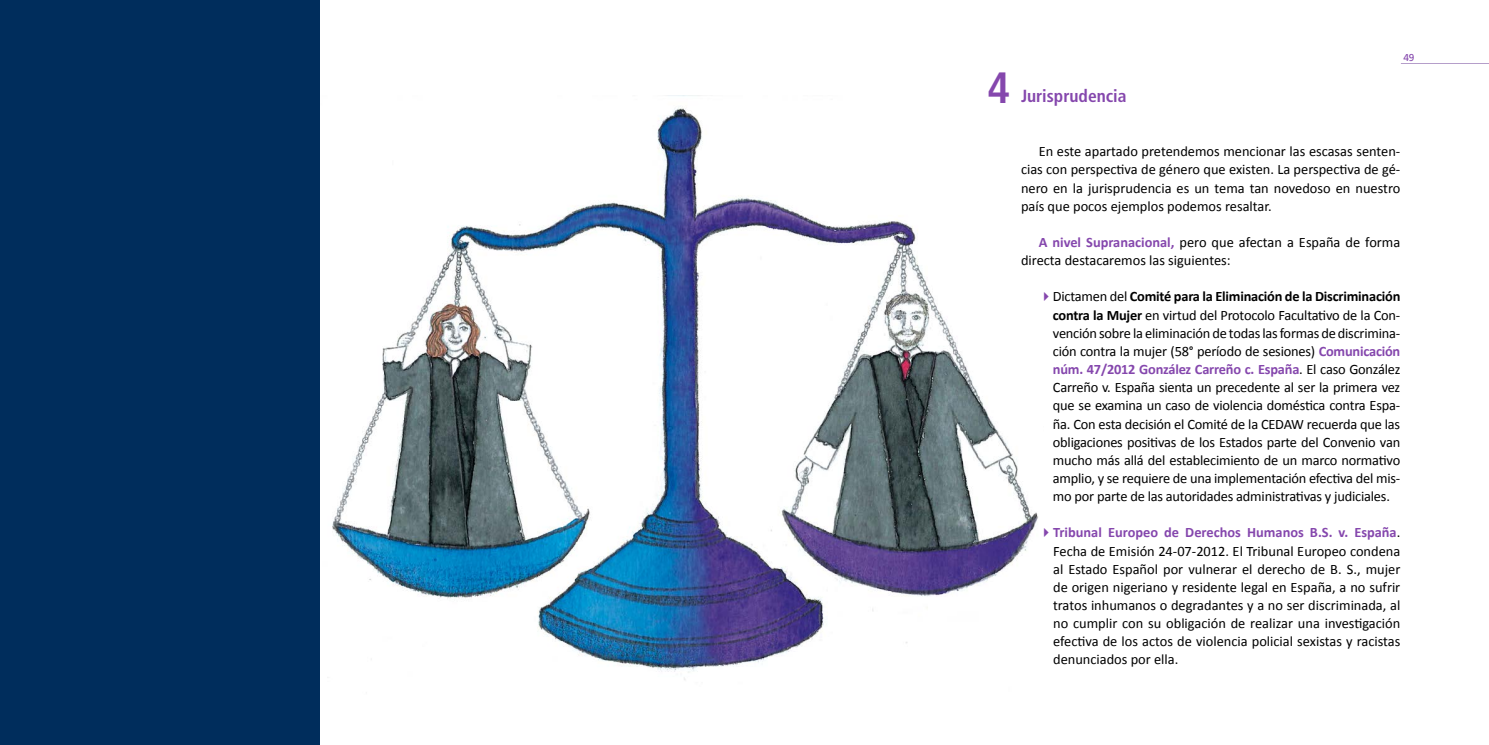
<style>
.page{position:relative;width:1489px;height:745px;background:#fff}
.page>*{position:absolute;margin:0;border:0;box-sizing:border-box;transform-origin:0 0}
.t1{font:700 condensed 43.75px "Frutiger";color:#8547ad}
.t2{font:700 condensed 17.5px "Frutiger";color:#8547ad}
.t3{font:14.38px/18.1px "Calibri";color:#000;text-align:justify}
.t4{font:10px "Frutiger";color:#8547ad}
.s1{font-weight:700;color:#8547ad}
.s2{color:#8547ad}
.s3{font-weight:700}
</style>
<div class="page">
<hr style="left:1400px;top:63px;width:88px;height:1px;background:#b59eca">
<img style="left:319px;top:96px;width:719px;height:598px">
<div style="left:0;top:0;width:319px;height:744px;background:#002d5c"></div>
<h1 class="t1" style="left:987px;top:62px;width:24px">4</h1>
<p class="t2" style="left:1020px;top:85px;width:107px">Jurisprudencia</p>
<p class="t4" style="left:1403px;top:51px;width:13px">49</p>
<p class="t3" style="left:1020px;top:142px;width:381px;text-indent:18px">En este apartado pretendemos mencionar las escasas senten&shy;cias con perspectiva de género que existen. La perspectiva de gé&shy;nero en la jurisprudencia es un tema tan novedoso en nuestro país que pocos ejemplos podemos resaltar.</p>
<p class="t3" style="left:1020px;top:232px;width:381px;text-indent:18px"><span class="s1">A nivel Supranacional,</span> pero que afectan a España de forma directa destacaremos las siguientes:</p>
<p class="t3" style="left:1052px;top:287px;width:349px;text-indent:-14px"><span class="s2">✔</span>Dictamen del <span class="s3">Comité para la Eliminación de la Discriminación contra la Mujer</span> en virtud del Protocolo Facultativo de la Con&shy;vención sobre la eliminación de todas las formas de discrimina&shy;ción contra la mujer (58° período de sesiones) <span class="s1">Comunicación núm. 47/2012 González Carreño c. España</span>. El caso González Carreño v. España sienta un precedente al ser la primera vez que se examina un caso de violencia doméstica contra Espa&shy;ña. Con esta decisión el Comité de la CEDAW recuerda que las obligaciones positivas de los Estados parte del Convenio van mucho más allá del establecimiento de un marco normativo amplio, y se requiere de una implementación efectiva del mis&shy;mo por parte de las autoridades administrativas y judiciales.</p>
<p class="t3" style="left:1053px;top:522px;width:349px;text-indent:-14px"><span class="s2">✔</span><span class="s1">Tribunal Europeo de Derechos Humanos B.S. v. España</span>.<br>Fecha de Emisión 24-07-2012. El Tribunal Europeo condena al Estado Español por vulnerar el derecho de B. S., mujer de origen nigeriano y residente legal en España, a no sufrir tratos inhumanos o degradantes y a no ser discriminada, al no cumplir con su obligación de realizar una investigación efectiva de los actos de violencia policial sexistas y racistas denunciados por ella.</p>
</div>
